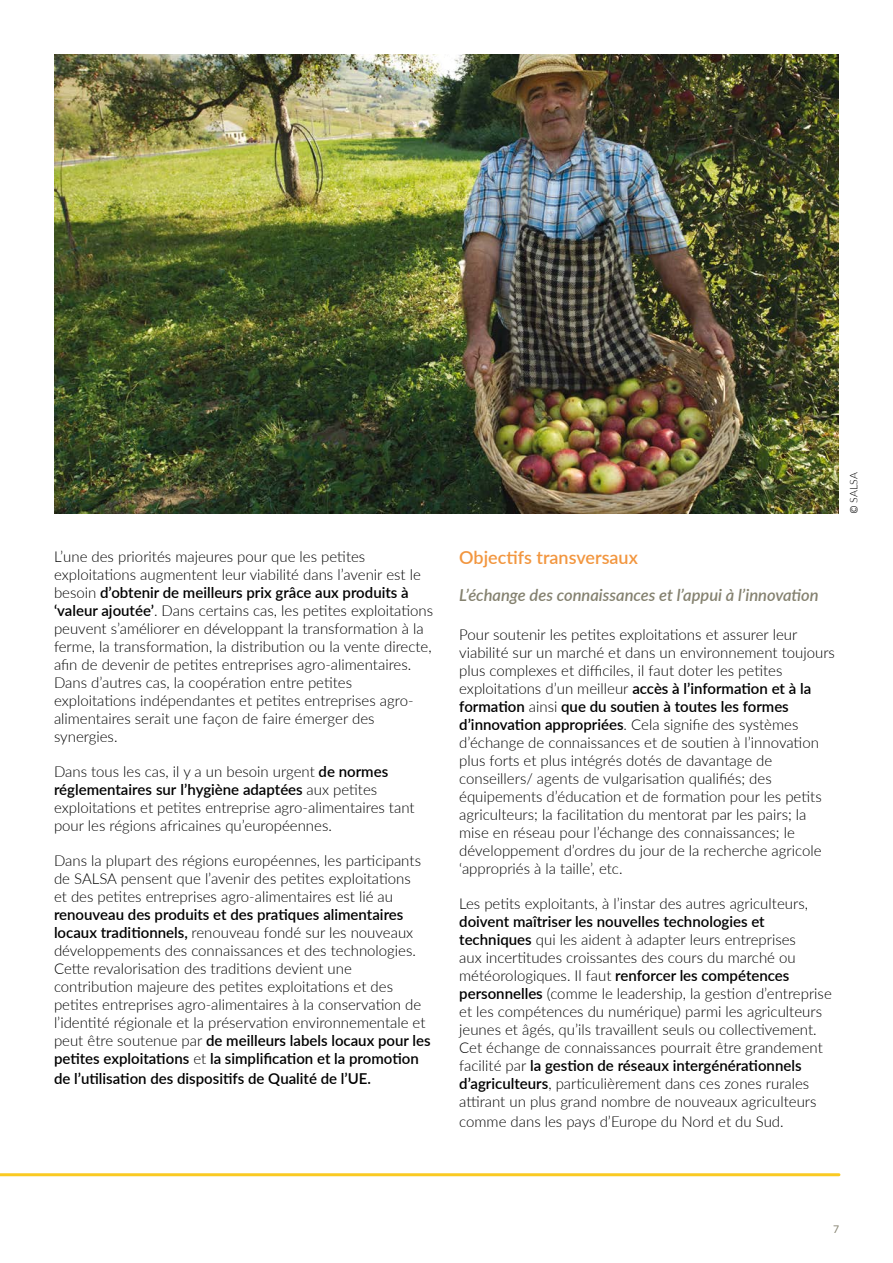
<style>
.page{position:relative;width:893px;height:1263px;background:#fff}
.page>*{position:absolute;margin:0;border:0;box-sizing:border-box;transform-origin:0 0}
.t1{font:600 18px "Lato";color:#f2963f}
.t2{font:italic 600 16.5px "Lato";color:#84816f}
.t3{font:300 15px/18px "Lato";color:#000}
.t4{font:600 15px "Lato";color:#000}
.t5{font:300 10.5px "Lato";letter-spacing:-.005em;color:#000}
.t6{font:10.5px "Lato";color:#84816f}
.s1{font-weight:600}
.s2{font-family:"Calibri"}
</style>
<div class="page">
<hr style="left:0;top:1173px;width:839px;height:3px;background:#faca22">
<img style="left:54px;top:54px;width:785px;height:460px">
<p class="t3" style="left:54px;top:547px;width:381px">L’une des priorités majeures pour que les petites exploitations augmentent leur viabilité dans l’avenir est le besoin <span class="s1">d’obtenir de meilleurs prix grâce aux produits à ‘valeur ajoutée’</span>. Dans certains cas, les petites exploitations peuvent s’améliorer en développant la transformation à la ferme, la transformation, la distribution ou la vente directe, afin de devenir de petites entreprises agro-alimentaires.<br>Dans d’autres cas, la coopération entre petites exploitations indépendantes et petites entreprises agro&shy;alimentaires serait une façon de faire émerger des synergies.</p>
<p class="t3" style="left:54px;top:762px;width:362px">Dans tous les cas, il y a un besoin urgent <span class="s1">de normes réglementaires sur l’hygiène adaptées</span> aux petites exploitations et petites entreprise agro-alimentaires tant pour les régions africaines qu’européennes.</p>
<p class="t3" style="left:54px;top:851px;width:369px">Dans la plupart des régions européennes, les participants de SALSA pensent que l’avenir des petites exploitations et des petites entreprises agro-alimentaires est lié au</p>
<p class="t3" style="left:54px;top:905px;width:378px"><span class="s1">renouveau des produits et des pratiques alimentaires locaux traditionnels,</span> renouveau fondé sur les nouveaux développements des connaissances et des technologies.<br>Cette revalorisation des traditions devient une contribution majeure des petites exploitations et des petites entreprises agro-alimentaires à la conservation de l’identité régionale et la préservation environnementale et peut être soutenue par <span class="s1">de meilleurs labels locaux pour les petites exploitations</span> et <span class="s1">la simplification et la promotion</span></p>
<p class="t4" style="left:54px;top:1067px;width:319px">de l’utilisation des dispositifs de Qualité de l’UE.</p>
<p class="t1" style="left:459px;top:545px;width:180px">Objectifs transversaux</p>
<p class="t2" style="left:459px;top:583px;width:361px">L’échange des connaissances et l’appui à l’innovation</p>
<p class="t3" style="left:459px;top:625px;width:377px">Pour soutenir les petites exploitations et assurer leur viabilité sur un marché et dans un environnement toujours plus complexes et difficiles, il faut doter les petites exploitations d’un meilleur <span class="s1">accès à l’information et à la formation</span> ainsi <span class="s1">que du soutien à toutes les formes d’innovation appropriées</span>. Cela signifie des systèmes d’échange de connaissances et de soutien à l’innovation plus forts et plus intégrés dotés de davantage de conseillers/ agents de vulgarisation qualifiés; des équipements d’éducation et de formation pour les petits agriculteurs; la facilitation du mentorat par les pairs; la mise en réseau pour l’échange des connaissances; le développement d’ordres du jour de la recherche agricole ‘appropriés à la taille’, etc.</p>
<p class="t3" style="left:459px;top:894px;width:350px">Les petits exploitants, à l’instar des autres agriculteurs,</p>
<p class="t3" style="left:459px;top:912px;width:374px"><span class="s1">doivent maîtriser les nouvelles technologies et techniques</span> qui les aident à adapter leurs entreprises<br>aux incertitudes croissantes des cours du marché ou météorologiques. Il faut <span class="s1">renforcer les compétences personnelles</span> (comme le leadership, la gestion d’entreprise et les compétences du numérique) parmi les agriculteurs jeunes et âgés, qu’ils travaillent seuls ou collectivement.<br>Cet échange de connaissances pourrait être grandement facilité par <span class="s1">la gestion de réseaux intergénérationnels d’agriculteurs</span>, particulièrement dans ces zones rurales attirant un plus grand nombre de nouveaux agriculteurs</p>
<p class="t3" style="left:459px;top:1112px;width:326px">comme dans les pays d’Europe du Nord et du Sud.</p>
<p class="t5" style="left:846px;top:514px;width:43px;rotate:-90deg"><span class="s2">©</span> SALSA</p>
<p class="t6" style="left:833px;top:1222px;width:8px">7</p>
</div>
